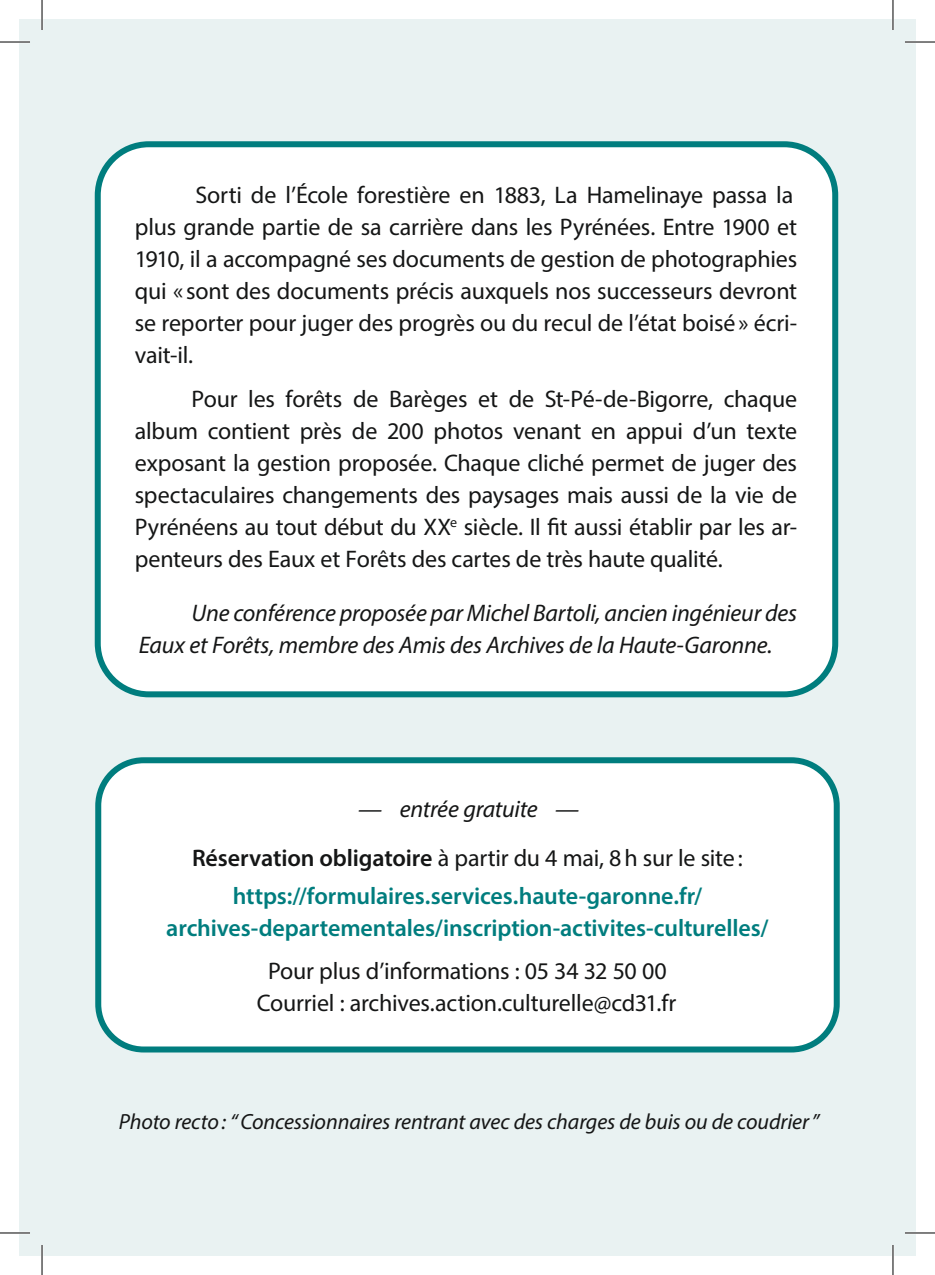
<style>
.page{position:relative;width:935px;height:1275px;background:#fff}
.page>*{position:absolute;margin:0;border:0;box-sizing:border-box;transform-origin:0 0}
.t1{font:24px/32px "Myriad Pro";letter-spacing:-.01em;color:#151616;text-align:center}
.t2{font:italic 24px/32px "Myriad Pro";letter-spacing:-.01em;color:#151616}
.t3{font:600 24px/32px "Myriad Pro";letter-spacing:-.005em;color:#007d7e;text-align:center}
.t4{font:italic 22px "Myriad Pro";letter-spacing:-.005em;color:#151616}
.s1{font-style:italic}
.s2{font-weight:600}
</style>
<div class="page">
<div style="left:19px;top:19px;width:896px;height:1236px;background:#e9f2f2"></div>
<div style="left:98px;top:144px;width:737px;height:550px;background:#fff;border-radius:51px"></div>
<div style="left:95px;top:141px;width:743px;height:556px;border:6px solid #007d7e;border-radius:51px"></div>
<div style="left:98px;top:760px;width:738px;height:289px;background:#fff;border-radius:45px"></div>
<div style="left:95px;top:757px;width:744px;height:295px;border:6px solid #007d7e;border-radius:45px"></div>
<hr style="left:0;top:41px;width:30px;height:2px;background:#fff">
<hr style="left:904px;top:41px;width:30px;height:2px;background:#fff">
<hr style="left:0;top:1231px;width:30px;height:3px;background:#fff">
<hr style="left:904px;top:1231px;width:30px;height:3px;background:#fff">
<hr style="left:41px;top:0;width:2px;height:30px;background:#fff">
<hr style="left:41px;top:1245px;width:2px;height:30px;background:#fff">
<hr style="left:891px;top:0;width:3px;height:30px;background:#fff">
<hr style="left:891px;top:1245px;width:3px;height:30px;background:#fff">
<hr style="left:0;top:42px;width:30px;height:1px;background:#000">
<hr style="left:904px;top:42px;width:30px;height:1px;background:#000">
<hr style="left:0;top:1232px;width:30px;height:1px;background:#000">
<hr style="left:904px;top:1232px;width:30px;height:1px;background:#000">
<hr style="left:42px;top:0;width:1px;height:30px;background:#000">
<hr style="left:42px;top:1245px;width:1px;height:30px;background:#000">
<hr style="left:892px;top:0;width:1px;height:30px;background:#000">
<hr style="left:892px;top:1245px;width:1px;height:30px;background:#000">
<p class="t1" style="left:135px;top:179px;width:664px;text-align:left;text-indent:61px">Sorti de l’École forestière en 1883, La Hamelinaye passa la plus grande partie de sa carrière dans les Pyrénées. Entre 1900 et 1910, il a accompagné ses documents de gestion de photographies qui « sont des documents précis auxquels nos successeurs devront se reporter pour juger des progrès ou du recul de l’état boisé » écri&shy;vait-il.</p>
<p class="t1" style="left:135px;top:382px;width:664px;text-align:justify;text-indent:57px">Pour les forêts de Barèges et de St-Pé-de-Bigorre, chaque album contient près de 200 photos venant en appui d’un texte exposant la gestion proposée. Chaque cliché permet de juger des spectaculaires changements des paysages mais aussi de la vie de Pyrénéens au tout début du XX<sup>e</sup> siècle. Il fit aussi établir par les ar&shy;penteurs des Eaux et Forêts des cartes de très haute qualité.</p>
<p class="t2" style="left:139px;top:597px;width:659px;text-indent:53px">Une conférence proposée par Michel Bartoli, ancien ingénieur des<br>Eaux et Forêts, membre des Amis des Archives de la Haute-Garonne.</p>
<p class="t1" style="left:192px;top:784px;width:552px;line-height:49px"><span class="s1">— entrée gratuite —<br></span><span class="s2">Réservation obligatoire</span> à partir du 4 mai, 8h sur le site :</p>
<p class="t3" style="left:166px;top:879px;width:604px">https://formulaires.services.haute-garonne.fr/ archives-departementales/inscription-activites-culturelles/</p>
<p class="t1" style="left:257px;top:954px;width:421px">Pour plus d’informations : 05 34 32 50 00<br>Courriel : archives.action.culturelle@cd31.fr</p>
<p class="t4" style="left:119px;top:1108px;width:702px">Photo recto: “Concessionnaires rentrant avec des charges de buis ou de coudrier”</p>
</div>
